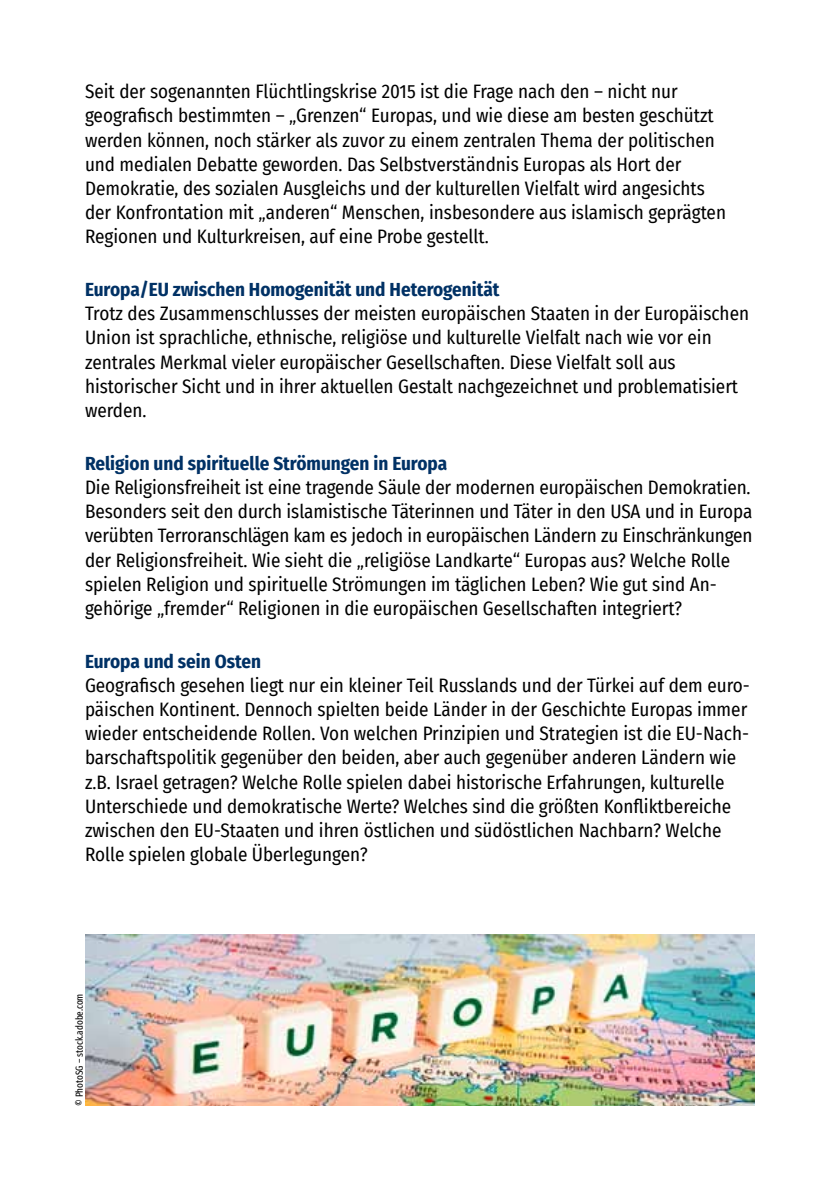
<style>
.page{position:relative;width:840px;height:1191px;background:#fff}
.page>*{position:absolute;margin:0;border:0;box-sizing:border-box;transform-origin:0 0}
.t1{font:19px/24.2px "Fira Sans Condensed";color:#000}
.t2{font:700 19px "Fira Sans Condensed";color:#003165}
.t3{font:extra-condensed 10px "Fira Sans";color:#000}
</style>
<div class="page">
<img style="left:85px;top:934px;width:669px;height:172px">
<p class="t1" style="left:85px;top:79px;width:642px">Seit der sogenannten Flüchtlingskrise 2015 ist die Frage nach den – nicht nur geografisch bestimmten – „Grenzen“ Europas, und wie diese am besten geschützt werden können, noch stärker als zuvor zu einem zentralen Thema der politischen und medialen Debatte geworden. Das Selbstverständnis Europas als Hort der Demokratie, des sozialen Ausgleichs und der kulturellen Vielfalt wird angesichts der Konfrontation mit „anderen“ Menschen, insbesondere aus islamisch geprägten Regionen und Kulturkreisen, auf eine Probe gestellt.</p>
<p class="t2" style="left:85px;top:273px;width:416px">Europa/EU zwischen Homogenität und Heterogenität</p>
<p class="t1" style="left:85px;top:301px;width:665px">Trotz des Zusammenschlusses der meisten europäischen Staaten in der Europäischen Union ist sprachliche, ethnische, religiöse und kulturelle Vielfalt nach wie vor ein zentrales Merkmal vieler europäischer Gesellschaften. Diese Vielfalt soll aus historischer Sicht und in ihrer aktuellen Gestalt nachgezeichnet und problematisiert werden.</p>
<p class="t2" style="left:85px;top:447px;width:363px">Religion und spirituelle Strömungen in Europa</p>
<p class="t1" style="left:85px;top:474px;width:668px">Die Religionsfreiheit ist eine tragende Säule der modernen europäischen Demokratien.<br>Besonders seit den durch islamistische Täterinnen und Täter in den USA und in Europa verübten Terroranschlägen kam es jedoch in europäischen Ländern zu Einschränkungen der Religionsfreiheit. Wie sieht die „religiöse Landkarte“ Europas aus? Welche Rolle spielen Religion und spirituelle Strömungen im täglichen Leben? Wie gut sind An&shy;gehörige „fremder“ Religionen in die europäischen Gesellschaften integriert?</p>
<p class="t2" style="left:85px;top:645px;width:177px">Europa und sein Osten</p>
<p class="t1" style="left:85px;top:672px;width:666px">Geografisch gesehen liegt nur ein kleiner Teil Russlands und der Türkei auf dem euro&shy;päischen Kontinent. Dennoch spielten beide Länder in der Geschichte Europas immer wieder entscheidende Rollen. Von welchen Prinzipien und Strategien ist die EU-Nach&shy;barschaftspolitik gegenüber den beiden, aber auch gegenüber anderen Ländern wie z.B. Israel getragen? Welche Rolle spielen dabei historische Erfahrungen, kulturelle Unterschiede und demokratische Werte? Welches sind die größten Konfliktbereiche zwischen den EU-Staaten und ihren östlichen und südöstlichen Nachbarn? Welche Rolle spielen globale Überlegungen?</p>
<p class="t3" style="left:72px;top:1106px;width:114px;rotate:-90deg">© PhotoSG – stock.adobe.com</p>
</div>
